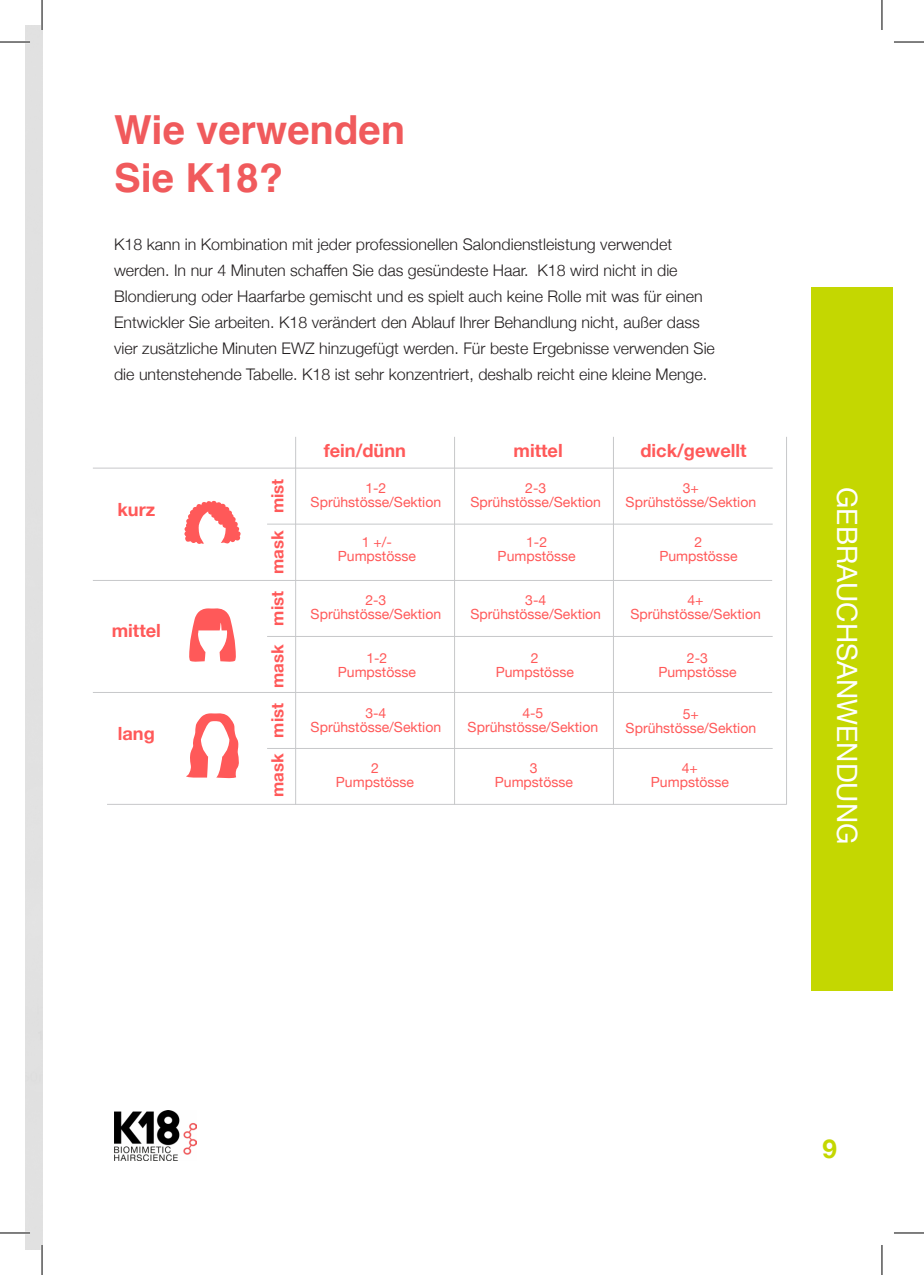
<style>
.page{position:relative;width:924px;height:1275px;background:#fff}
.page>*{position:absolute;margin:0;border:0;box-sizing:border-box;transform-origin:0 0}
.t1{font:700 40px "Helvetica";color:#f05a5c}
.t2{font:28px "Helvetica Neue";color:#fff}
.t3{font:700 26px "Helvetica Neue";color:#c4d701}
.t4{font:700 18.2px "Helvetica Neue";color:#ff5959}
.t5{font:700 16.8px "Helvetica Neue";color:#ff5959}
.t6{font:300 16px/26px "Helvetica Neue";color:#231f20}
.t7{font:14px "Helvetica Neue";color:#ff5959}
</style>
<div class="page">
<img style="left:114px;top:1110px;width:82px;height:51px">
<div style="left:810px;top:288px;width:82px;height:703px;background:#c4d701"></div>
<hr style="left:295px;top:437px;width:1px;height:367px;background:#c7c8ca">
<hr style="left:454px;top:437px;width:1px;height:367px;background:#c7c8ca">
<hr style="left:612px;top:437px;width:1px;height:367px;background:#c7c8ca">
<hr style="left:785px;top:437px;width:1px;height:367px;background:#c7c8ca">
<hr style="left:93px;top:468px;width:679px;height:1px;background:#c7c8ca">
<hr style="left:93px;top:580px;width:678px;height:1px;background:#c7c8ca">
<hr style="left:93px;top:692px;width:678px;height:1px;background:#c7c8ca">
<hr style="left:107px;top:804px;width:679px;height:1px;background:#c7c8ca">
<hr style="left:267px;top:524px;width:505px;height:1px;background:#c7c8ca">
<hr style="left:267px;top:636px;width:505px;height:1px;background:#c7c8ca">
<hr style="left:267px;top:748px;width:505px;height:1px;background:#c7c8ca">
<svg style="left:184px;top:500px;width:57px;height:44px"></svg>
<svg style="left:189px;top:608px;width:47px;height:54px"></svg>
<svg style="left:186px;top:713px;width:53px;height:66px"></svg>
<hr style="left:0;top:42px;width:30px;height:1px;background:#000">
<hr style="left:893px;top:42px;width:30px;height:1px;background:#000">
<hr style="left:0;top:1232px;width:30px;height:1px;background:#000">
<hr style="left:893px;top:1232px;width:30px;height:1px;background:#000">
<hr style="left:42px;top:0;width:1px;height:30px;background:#000">
<hr style="left:42px;top:1245px;width:1px;height:30px;background:#000">
<hr style="left:881px;top:0;width:1px;height:30px;background:#000">
<hr style="left:881px;top:1245px;width:1px;height:30px;background:#000">
<p class="t1" style="left:114px;top:98px;width:292px">Wie verwenden</p>
<p class="t1" style="left:114px;top:146px;width:170px">Sie K18?</p>
<p class="t6" style="left:114px;top:230px;width:589px">K18 kann in Kombination mit jeder professionellen Salondienstleistung verwendet werden. In nur 4 Minuten schaffen Sie das gesündeste Haar. K18 wird nicht in die Blondierung oder Haarfarbe gemischt und es spielt auch keine Rolle mit was für einen Entwickler Sie arbeiten. K18 verändert den Ablauf Ihrer Behandlung nicht, außer dass</p>
<p class="t6" style="left:114px;top:334px;width:602px">vier zusätzliche Minuten EWZ hinzugefügt werden. Für beste Ergebnisse verwenden Sie die untenstehende Tabelle. K18 ist sehr konzentriert, deshalb reicht eine kleine Menge.</p>
<p class="t4" style="left:117px;top:495px;width:39px">kurz</p>
<p class="t4" style="left:112px;top:616px;width:51px">mittel</p>
<p class="t4" style="left:118px;top:719px;width:39px">lang</p>
<p class="t4" style="left:323px;top:436px;width:84px">fein/dünn</p>
<p class="t4" style="left:640px;top:436px;width:108px">dick/gewellt</p>
<p class="t4" style="left:513px;top:436px;width:51px">mittel</p>
<p class="t5" style="left:264px;top:513px;width:36px;rotate:-90deg">mist</p>
<p class="t7" style="left:365px;top:478px;width:23px">1-2</p>
<p class="t7" style="left:310px;top:492px;width:132px">Sprühstösse/Sektion</p>
<p class="t5" style="left:264px;top:574px;width:45px;rotate:-90deg">mask</p>
<p class="t5" style="left:264px;top:625px;width:36px;rotate:-90deg">mist</p>
<p class="t5" style="left:264px;top:688px;width:45px;rotate:-90deg">mask</p>
<p class="t5" style="left:264px;top:737px;width:36px;rotate:-90deg">mist</p>
<p class="t5" style="left:264px;top:797px;width:45px;rotate:-90deg">mask</p>
<p class="t7" style="left:361px;top:532px;width:32px">1 +/-</p>
<p class="t7" style="left:337px;top:546px;width:80px">Pumpstösse</p>
<p class="t7" style="left:365px;top:590px;width:23px">2-3</p>
<p class="t7" style="left:310px;top:604px;width:132px">Sprühstösse/Sektion</p>
<p class="t7" style="left:366px;top:647px;width:23px">1-2</p>
<p class="t7" style="left:337px;top:661px;width:80px">Pumpstösse</p>
<p class="t7" style="left:365px;top:703px;width:23px">3-4</p>
<p class="t7" style="left:310px;top:717px;width:132px">Sprühstösse/Sektion</p>
<p class="t7" style="left:371px;top:758px;width:9px">2</p>
<p class="t7" style="left:336px;top:772px;width:80px">Pumpstösse</p>
<p class="t7" style="left:525px;top:478px;width:23px">2-3</p>
<p class="t7" style="left:470px;top:492px;width:132px">Sprühstösse/Sektion</p>
<p class="t7" style="left:682px;top:478px;width:18px">3+</p>
<p class="t7" style="left:625px;top:492px;width:132px">Sprühstösse/Sektion</p>
<p class="t7" style="left:526px;top:532px;width:23px">1-2</p>
<p class="t7" style="left:497px;top:546px;width:80px">Pumpstösse</p>
<p class="t7" style="left:694px;top:532px;width:9px">2</p>
<p class="t7" style="left:659px;top:546px;width:80px">Pumpstösse</p>
<p class="t7" style="left:525px;top:590px;width:23px">3-4</p>
<p class="t7" style="left:470px;top:604px;width:132px">Sprühstösse/Sektion</p>
<p class="t7" style="left:687px;top:590px;width:18px">4+</p>
<p class="t7" style="left:630px;top:604px;width:132px">Sprühstösse/Sektion</p>
<p class="t7" style="left:530px;top:647px;width:9px">2</p>
<p class="t7" style="left:495px;top:661px;width:80px">Pumpstösse</p>
<p class="t7" style="left:686px;top:647px;width:23px">2-3</p>
<p class="t7" style="left:658px;top:661px;width:80px">Pumpstösse</p>
<p class="t7" style="left:522px;top:703px;width:23px">4-5</p>
<p class="t7" style="left:467px;top:717px;width:132px">Sprühstösse/Sektion</p>
<p class="t7" style="left:682px;top:704px;width:18px">5+</p>
<p class="t7" style="left:625px;top:718px;width:132px">Sprühstösse/Sektion</p>
<p class="t7" style="left:529px;top:758px;width:9px">3</p>
<p class="t7" style="left:494px;top:772px;width:80px">Pumpstösse</p>
<p class="t7" style="left:681px;top:758px;width:18px">4+</p>
<p class="t7" style="left:650px;top:772px;width:80px">Pumpstösse</p>
<p class="t2" style="left:867px;top:487px;width:358px;rotate:90deg">GEBRAUCHSANWENDUNG</p>
<p class="t3" style="left:822px;top:1128px;width:16px">9</p>
</div>
